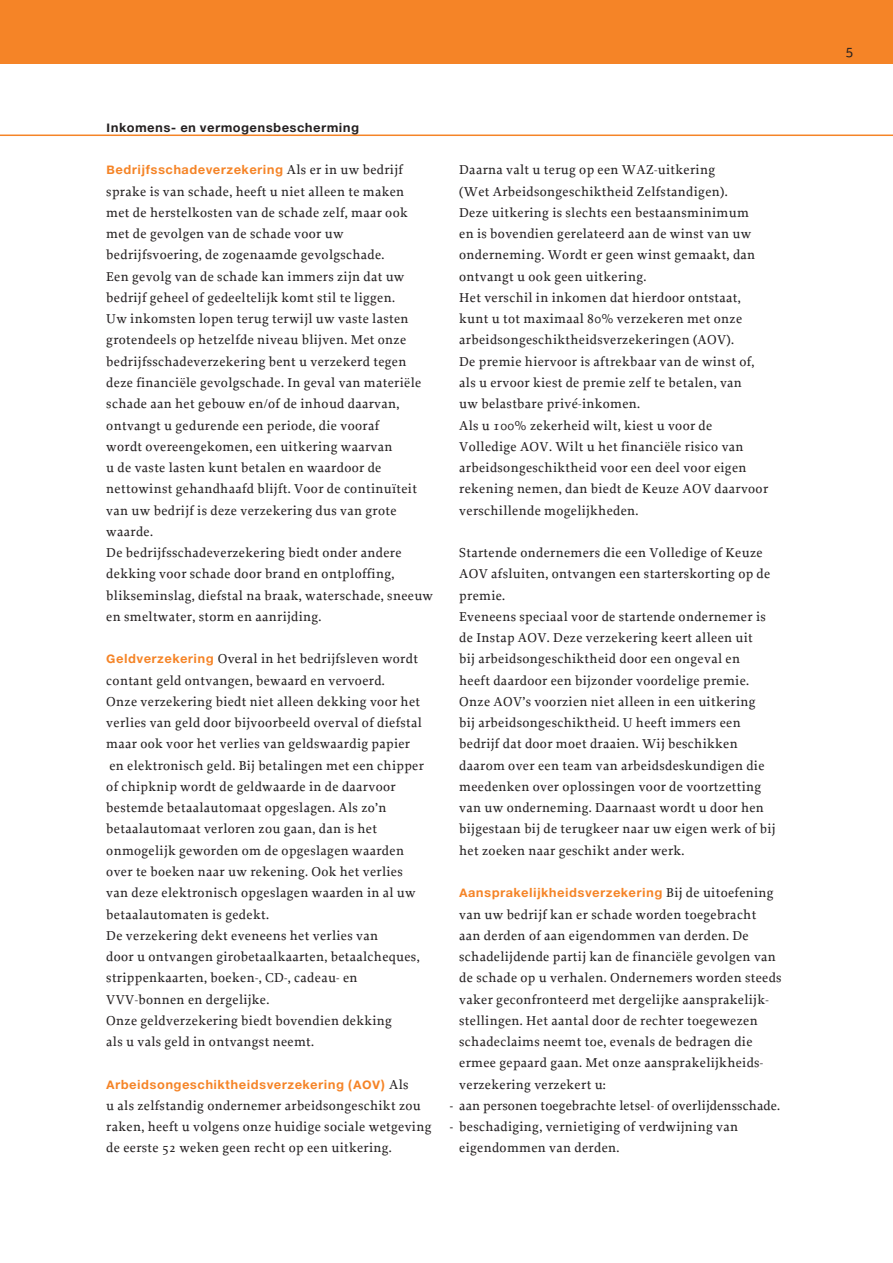
<style>
.page{position:relative;width:893px;height:1263px;background:#fff}
.page>*{position:absolute;margin:0;border:0;box-sizing:border-box;transform-origin:0 0}
.t1{font:500 13.5px/21.3px "NN Serif";letter-spacing:.025em;color:#231f20}
.t2{font:500 13.5px "NN Sans";color:#231f20}
.t3{font:700 12.75px "NN Sans";letter-spacing:.03em;color:#f58427}
.t4{font:700 12.75px "NN Sans";letter-spacing:.03em;color:#231f20}
.s1{font-family:"NN Serif";font-weight:500;font-size:13.5px;color:#231f20}
.s2{font-family:"NN Sans";font-weight:700;font-size:12.75px;color:#f58427}
.s3{font-weight:700}
</style>
<div class="page">
<div style="left:0;top:0;width:893px;height:64px;background:#f58427"></div>
<hr style="left:0;top:135px;width:893px;height:1px;background:#f58427">
<p class="t4" style="left:106px;top:120px;width:254px">Inkomens- en vermogensbescherming</p>
<p class="t3" style="left:106px;top:162px;width:298px">Bedrijfsschadeverzekering <span class="s1">Als er in uw bedrijf</span></p>
<p class="t1" style="left:106px;top:180px;width:328px">sprake is van schade, heeft u niet alleen te maken<br>met de herstelkosten van de schade zelf, maar ook met de gevolgen van de schade voor uw bedrijfsvoering, de zogenaamde gevolgschade.<br>Een gevolg van de schade kan immers zijn dat uw bedrijf geheel of gedeeltelijk komt stil te liggen.<br>Uw inkomsten lopen terug terwijl uw vaste lasten grotendeels op hetzelfde niveau blijven. Met onze bedrijfsschadeverzekering bent u verzekerd tegen deze financiële gevolgschade. In geval van materiële schade aan het gebouw en/of de inhoud daarvan, ontvangt u gedurende een periode, die vooraf<br>wordt overeengekomen, een uitkering waarvan<br>u de vaste lasten kunt betalen en waardoor de nettowinst gehandhaafd blijft. Voor de continuïteit van uw bedrijf is deze verzekering dus van grote waarde.<br>De bedrijfsschadeverzekering biedt onder andere dekking voor schade door brand en ontploffing, blikseminslag, diefstal na braak, waterschade, sneeuw en smeltwater, storm en aanrijding.</p>
<p class="t1" style="left:106px;top:648px;width:319px"><span class="s2">Geldverzekering</span> Overal in het bedrijfsleven wordt contant geld ontvangen, bewaard en vervoerd.<br>Onze verzekering biedt niet alleen dekking voor het verlies van geld door bijvoorbeeld overval of diefstal maar ook voor het verlies van geldswaardig papier en elektronisch geld. Bij betalingen met een chipper of chipknip wordt de geldwaarde in de daarvoor bestemde betaalautomaat opgeslagen. Als zo’n betaalautomaat verloren zou gaan, dan is het onmogelijk geworden om de opgeslagen waarden over te boeken naar uw rekening. Ook het verlies van deze elektronisch opgeslagen waarden in al uw betaalautomaten is gedekt.<br>De verzekering dekt eveneens het verlies van<br>door u ontvangen girobetaalkaarten, betaalcheques, strippenkaarten, boeken-, CD-, cadeau- en VVV-bonnen en dergelijke.<br>Onze geldverzekering biedt bovendien dekking<br>als u vals geld in ontvangst neemt.</p>
<p class="t3" style="left:106px;top:1077px;width:304px">Arbeidsongeschiktheidsverzekering (AOV) <span class="s1">Als</span></p>
<p class="t1" style="left:106px;top:1094px;width:327px">u als zelfstandig ondernemer arbeidsongeschikt zou raken, heeft u volgens onze huidige sociale wetgeving de eerste 52 weken geen recht op een uitkering.</p>
<p class="t1" style="left:459px;top:159px;width:310px">Daarna valt u terug op een WAZ-uitkering<br>(Wet Arbeidsongeschiktheid Zelfstandigen).<br>Deze uitkering is slechts een bestaansminimum<br>en is bovendien gerelateerd aan de winst van uw onderneming. Wordt er geen winst gemaakt, dan ontvangt u ook geen uitkering.<br>Het verschil in inkomen dat hierdoor ontstaat, kunt u tot maximaal 80% verzekeren met onze arbeidsongeschiktheidsverzekeringen (AOV).<br>De premie hiervoor is aftrekbaar van de winst of, als u ervoor kiest de premie zelf te betalen, van<br>uw belastbare privé-inkomen.<br>Als u 100% zekerheid wilt, kiest u voor de Volledige AOV. Wilt u het financiële risico van arbeidsongeschiktheid voor een deel voor eigen rekening nemen, dan biedt de Keuze AOV daarvoor verschillende mogelijkheden.</p>
<p class="t1" style="left:459px;top:542px;width:318px">Startende ondernemers die een Volledige of Keuze AOV afsluiten, ontvangen een starterskorting op de premie.<br>Eveneens speciaal voor de startende ondernemer is de Instap AOV. Deze verzekering keert alleen uit<br>bij arbeidsongeschiktheid door een ongeval en<br>heeft daardoor een bijzonder voordelige premie.<br>Onze AOV’s voorzien niet alleen in een uitkering<br>bij arbeidsongeschiktheid. U heeft immers een bedrijf dat door moet draaien. Wij beschikken daarom over een team van arbeidsdeskundigen die meedenken over oplossingen voor de voortzetting van uw onderneming. Daarnaast wordt u door hen bijgestaan bij de terugkeer naar uw eigen werk of bij het zoeken naar geschikt ander werk.</p>
<p class="t3" style="left:459px;top:885px;width:316px">Aansprakelijkheidsverzekering <span class="s1">Bij de uitoefening</span></p>
<p class="t1" style="left:459px;top:903px;width:324px">van uw bedrijf kan er schade worden toegebracht<br>aan derden of aan eigendommen van derden. De schadelijdende partij kan de financiële gevolgen van de schade op u verhalen. Ondernemers worden steeds vaker geconfronteerd met dergelijke aansprakelijk&shy;stellingen. Het aantal door de rechter toegewezen schadeclaims neemt toe, evenals de bedragen die ermee gepaard gaan. Met onze aansprakelijkheids&shy;verzekering verzekert u:</p>
<p class="t1" style="left:450px;top:1094px;width:332px"><span class="s3">-</span> aan personen toegebrachte letsel- of overlijdensschade.</p>
<p class="t1" style="left:459px;top:1116px;width:280px;text-indent:-10px"><span class="s3">-</span> beschadiging, vernietiging of verdwijning van eigendommen van derden.</p>
<p class="t2" style="left:845px;top:43px;width:10px">5</p>
</div>
